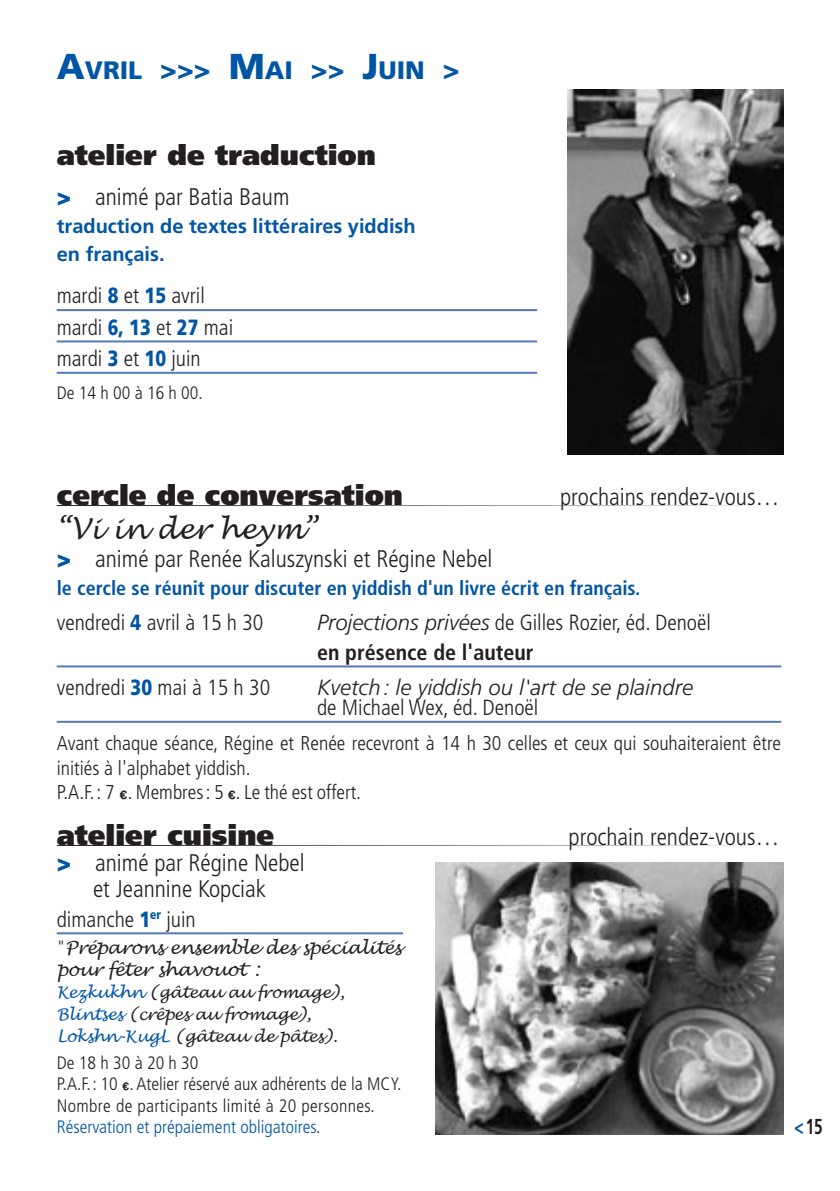
<style>
.page{position:relative;width:840px;height:1191px;background:#fff}
.page>*{position:absolute;margin:0;border:0;box-sizing:border-box;transform-origin:0 0}
.t1{font:900 28px "Frutiger";color:#231f20}
.t2{font:italic 28px "Lucida Handwriting";color:#231f20}
.t3{font:900 25.2px "Frutiger";color:#0155a5}
.t4{font:300 condensed 24px/26px "Frutiger";color:#231f20;text-align:center}
.t5{font:300 condensed 22px/31.4px "Frutiger";color:#231f20}
.t6{font:italic 300 22px "Frutiger";color:#231f20}
.t7{font:700 21.6px "Frutiger";color:#231f20;scale:.71 1}
.t8{font:300 condensed 20px/24px "Frutiger";color:#231f20}
.t9{font:700 condensed 20px "Frutiger";color:#0155a5}
.t10{font:700 20px/28px "Frutiger";color:#0155a5}
.t11{font:300 condensed 18px/21.2px "Frutiger";color:#231f20}
.t12{font:italic 18px/22px "Lucida Handwriting";letter-spacing:-.02em;color:#231f20}
.t13{font:italic 16px/22px "Lucida Handwriting";letter-spacing:-.02em;color:#231f20}
.s1{font-size:36px}
.s2{font-size:28px}
.s3{font-weight:900;font-stretch:normal;color:#0155a5}
.s4{font-style:italic;font-stretch:normal}
.s5{font-weight:700}
.s6{font-family:"Win Soft Pro";font-weight:500;font-stretch:normal}
.s7{font-family:"Frutiger";font-weight:300;font-style:normal;font-stretch:condensed}
.s8{color:#0155a5}
</style>
<div class="page">
<hr style="left:57px;top:309px;width:480px;height:2px;background:#5677b9">
<hr style="left:57px;top:340px;width:480px;height:2px;background:#5677b9">
<hr style="left:57px;top:372px;width:480px;height:2px;background:#5677b9">
<hr style="left:57px;top:665px;width:723px;height:2px;background:#5677b9">
<hr style="left:57px;top:721px;width:723px;height:2px;background:#5677b9">
<hr style="left:57px;top:932px;width:346px;height:2px;background:#5677b9">
<img style="left:435px;top:862px;width:347px;height:272px">
<img style="left:567px;top:90px;width:216px;height:364px">
<p class="t3" style="left:57px;top:55px;width:404px"><span class="s1">A</span>VRIL <span class="s2">&gt;&gt;&gt;</span> <span class="s1">M</span>AI <span class="s2">&gt;&gt;</span> <span class="s1">J</span>UIN <span class="s2">&gt;</span></p>
<p class="t1" style="left:57px;top:138px;width:320px">atelier de traduction</p>
<p class="t4" style="left:57px;top:184px;width:234px"><span class="s3">&gt;</span> animé par Batia Baum</p>
<p class="t10" style="left:57px;top:212px;width:360px">traduction de textes littéraires yiddish en français.</p>
<p class="t5" style="left:57px;top:280px;width:178px">mardi <span class="s3">8</span> et <span class="s3">15</span> avril mardi <span class="s3">6, 13</span> et <span class="s3">27</span> mai mardi <span class="s3">3</span> et <span class="s3">10</span> juin</p>
<p class="t11" style="left:57px;top:382px;width:148px">De 14 h 00 à 16 h 00.</p>
<p class="t1" style="left:57px;top:478px;width:347px">cercle de conversation</p>
<p class="t4" style="left:560px;top:484px;width:221px">prochains rendez-vous…</p>
<p class="t2" style="left:57px;top:512px;width:262px">“Vi in der heym”</p>
<p class="t4" style="left:57px;top:546px;width:437px"><span class="s3">&gt;</span> animé par Renée Kaluszynski et Régine Nebel</p>
<p class="t9" style="left:57px;top:576px;width:584px">le cercle se réunit pour discuter en yiddish d'un livre écrit en français.</p>
<p class="t5" style="left:57px;top:607px;width:208px">vendredi <span class="s3">4</span> avril à 15 h 30</p>
<p class="t5" style="left:317px;top:608px;width:395px;line-height:29.6px"><span class="s4">Projections privées</span> de Gilles Rozier, éd. Denoël <span class="s5">en présence de l'auteur</span></p>
<p class="t5" style="left:57px;top:672px;width:215px">vendredi <span class="s3">30</span> mai à 15 h 30</p>
<p class="t6" style="left:317px;top:675px;width:377px">Kvetch : le yiddish ou l'art de se plaindre</p>
<p class="t5" style="left:317px;top:692px;width:223px">de Michael Wex, éd. Denoël</p>
<p class="t8" style="left:57px;top:732px;width:725px">Avant chaque séance, Régine et Renée recevront à 14 h 30 celles et ceux qui souhaiteraient être initiés à l'alphabet yiddish.<br>P.A.F. : 7 <span class="s6">€</span>. Membres : 5 <span class="s6">€</span>. Le thé est offert.</p>
<p class="t1" style="left:57px;top:818px;width:219px">atelier cuisine</p>
<p class="t4" style="left:568px;top:824px;width:212px">prochain rendez-vous…</p>
<p class="t4" style="left:57px;top:850px;width:249px"><span class="s3">&gt;</span> animé par Régine Nebel et Jeannine Kopciak</p>
<p class="t5" style="left:57px;top:903px;width:140px">dimanche <span class="s3">1</span><sup>er</sup> juin</p>
<p class="t12" style="left:57px;top:937px;width:346px"><span class="s7">"</span>Préparons ensemble des spécialités pour fêter shavouot :</p>
<p class="t13" style="left:57px;top:982px;width:289px"><span class="s8">Kezkukhn</span> (gâteau au fromage),<br><span class="s8">Blintses</span> (crêpes au fromage),<br><span class="s8">Lokshn-KugL</span> (gâteau de pâtes).</p>
<p class="t11" style="left:57px;top:1052px;width:346px">De 18 h 30 à 20 h 30<br>P.A.F. : 10 <span class="s6">€</span>. Atelier réservé aux adhérents de la MCY.<br>Nombre de participants limité à 20 personnes.<br><span class="s8">Réservation et prépaiement obligatoires</span>.</p>
<p class="t7" style="left:794px;top:1113px;width:41px"><span class="s8">&lt;</span>15</p>
</div>
